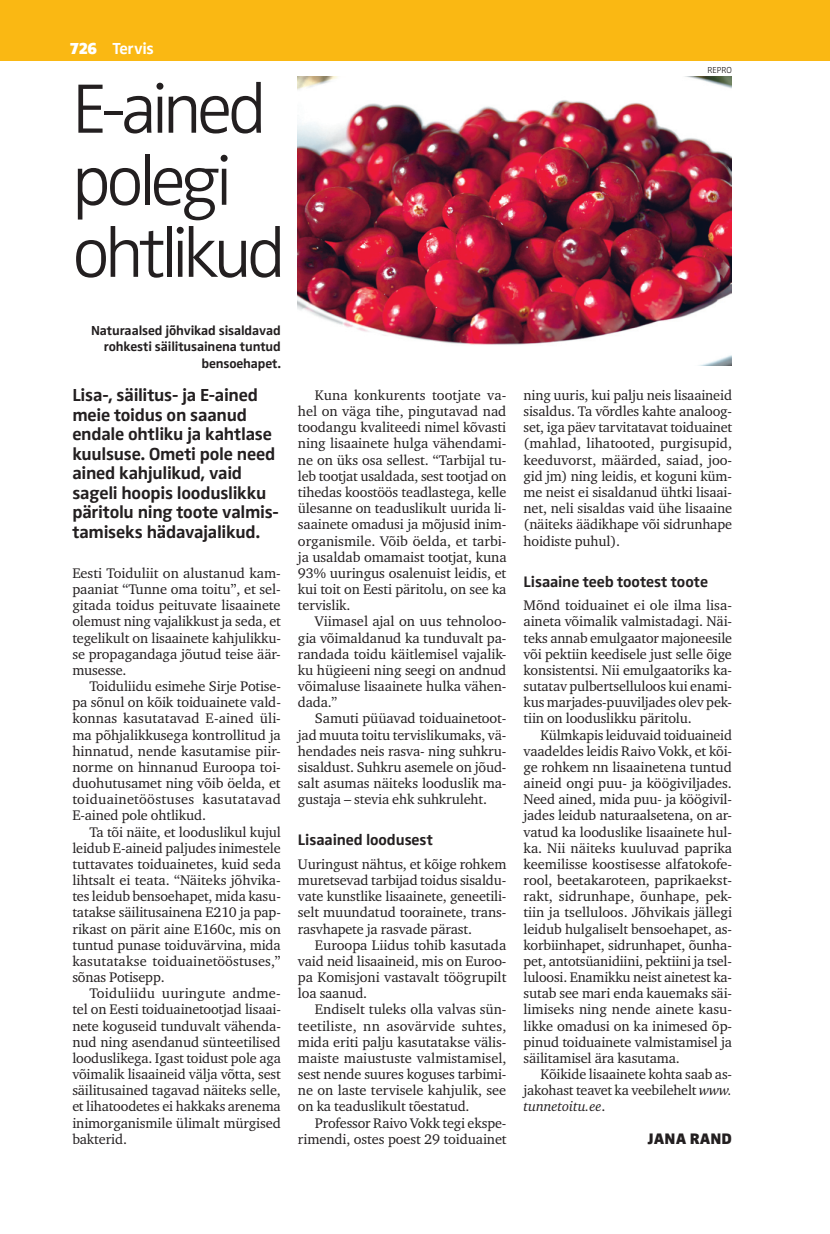
<style>
.page{position:relative;width:830px;height:1234px;background:#fff}
.page>*{position:absolute;margin:0;border:0;box-sizing:border-box;transform-origin:0 0}
.t1{font:300 72px/72px "Zwo Pro";letter-spacing:-.065em;color:#231f20}
.t2{font:700 18px/19.5px "Zwo Pro";letter-spacing:-.015em;color:#231f20}
.t3{font:700 16.5px "Zwo Pro";letter-spacing:-.02em;color:#fff}
.t4{font:700 15.75px "Zwo Pro";letter-spacing:-.01em;color:#231f20}
.t5{font:900 15.75px "Zwo Pro";color:#231f20}
.t6{font:14.25px/16.2px "Charter ITC";letter-spacing:-.01em;color:#231f20;text-align:justify}
.t7{font:700 13.5px/16.2px "Zwo Pro";letter-spacing:-.01em;color:#231f20;text-align:right}
.t8{font:300 9px "Zwo Pro";color:#231f20}
.s1{font-weight:900}
.s2{font-style:italic}
</style>
<div class="page">
<hr style="left:829px;top:0;width:1px;height:60px;background:#fab813">
<div style="left:0;top:0;width:829px;height:60px;background:#fab813"></div>
<img style="left:298px;top:77px;width:433px;height:288px">
<p class="t3" style="left:70px;top:39px;width:85px"><span class="s1">726</span> Tervis</p>
<h1 class="t1" style="left:72px;top:74px;width:215px">E-ained polegi ohtlikud</h1>
<p class="t8" style="left:707px;top:64px;width:26px">REPRO</p>
<p class="t7" style="left:91px;top:323px;width:191px">Naturaalsed jõhvikad sisaldavad rohkesti säilitusainena tuntud bensoehapet.</p>
<p class="t2" style="left:72px;top:386px;width:208px">Lisa-, säilitus- ja E-ained meie toidus on saanud endale ohtliku ja kahtlase kuulsuse. Ometi pole need ained kahjulikud, vaid sageli hoopis looduslikku päritolu ning toote valmis&shy;tamiseks hädavajalikud.</p>
<p class="t6" style="left:72px;top:564px;width:210px">Eesti Toiduliit on alustanud kam&shy;paaniat “Tunne oma toitu”, et sel&shy;gitada toidus peituvate lisaainete olemust ning vajalikkust ja seda, et tegelikult on lisaainete kahjulikku&shy;se propagandaga jõutud teise äär&shy;musesse.</p>
<p class="t6" style="left:72px;top:678px;width:210px;text-indent:17px">Toiduliidu esimehe Sirje Potise&shy;pa sõnul on kõik toiduainete vald&shy;konnas kasutatavad E-ained üli&shy;ma põhjalikkusega kontrollitud ja hinnatud, nende kasutamise piir&shy;norme on hinnanud Euroopa toi&shy;duohutusamet ning võib öelda, et toiduainetööstuses kasutatavad E-ained pole ohtlikud.</p>
<p class="t6" style="left:72px;top:823px;width:210px;text-indent:17px">Ta tõi näite, et looduslikul kujul leidub E-aineid paljudes inimestele tuttavates toiduainetes, kuid seda lihtsalt ei teata. “Näiteks jõhvika&shy;tes leidub bensoehapet, mida kasu&shy;tatakse säilitusainena E210 ja pap&shy;rikast on pärit aine E160c, mis on tuntud punase toiduvärvina, mida kasutatakse toiduainetööstuses,” sõnas Potisepp.</p>
<p class="t6" style="left:72px;top:985px;width:210px;text-indent:17px">Toiduliidu uuringute andme&shy;tel on Eesti toiduainetootjad lisaai&shy;nete koguseid tunduvalt vähenda&shy;nud ning asendanud sünteetilised looduslikega. Igast toidust pole aga võimalik lisaaineid välja võtta, sest säilitusained tagavad näiteks selle, et lihatoodetes ei hakkaks arenema inimorganismile ülimalt mürgised bakterid.</p>
<p class="t6" style="left:298px;top:387px;width:210px;text-indent:17px">Kuna konkurents tootjate va&shy;hel on väga tihe, pingutavad nad toodangu kvaliteedi nimel kõvasti ning lisaainete hulga vähendami&shy;ne on üks osa sellest. “Tarbijal tu&shy;leb tootjat usaldada, sest tootjad on tihedas koostöös teadlastega, kelle ülesanne on teaduslikult uurida li&shy;saainete omadusi ja mõjusid inim&shy;organismile. Võib öelda, et tarbi&shy;ja usaldab omamaist tootjat, kuna 93% uuringus osalenuist leidis, et kui toit on Eesti päritolu, on see ka tervislik.</p>
<p class="t6" style="left:298px;top:613px;width:210px;text-indent:17px">Viimasel ajal on uus tehnoloo&shy;gia võimaldanud ka tunduvalt pa&shy;randada toidu käitlemisel vajalik&shy;ku hügieeni ning seegi on andnud võimaluse lisaainete hulka vähen&shy;dada.”</p>
<p class="t6" style="left:298px;top:710px;width:210px;text-indent:17px">Samuti püüavad toiduainetoot&shy;jad muuta toitu tervislikumaks, vä&shy;hendades neis rasva- ning suhkru&shy;sisaldust. Suhkru asemele on jõud&shy;salt asumas näiteks looduslik ma&shy;gustaja – stevia ehk suhkruleht.</p>
<p class="t4" style="left:298px;top:830px;width:136px">Lisaained loodusest</p>
<p class="t6" style="left:298px;top:855px;width:210px">Uuringust nähtus, et kõige rohkem muretsevad tarbijad toidus sisaldu&shy;vate kunstlike lisaainete, geneetili&shy;selt muundatud toorainete, trans&shy;rasvhapete ja rasvade pärast.</p>
<p class="t6" style="left:298px;top:936px;width:210px;text-indent:17px">Euroopa Liidus tohib kasutada vaid neid lisaaineid, mis on Euroo&shy;pa Komisjoni vastavalt töögrupilt loa saanud.</p>
<p class="t6" style="left:298px;top:1001px;width:210px;text-indent:17px">Endiselt tuleks olla valvas sün&shy;teetiliste, nn asovärvide suhtes, mida eriti palju kasutatakse välis&shy;maiste maiustuste valmistamisel, sest nende suures koguses tarbimi&shy;ne on laste tervisele kahjulik, see on ka teaduslikult tõestatud.</p>
<p class="t6" style="left:298px;top:1114px;width:210px;text-align:right">Professor Raivo Vokk tegi ekspe&shy;rimendi, ostes poest 29 toiduainet</p>
<p class="t6" style="left:523px;top:387px;width:210px">ning uuris, kui palju neis lisaaineid sisaldus. Ta võrdles kahte analoog&shy;set, iga päev tarvitatavat toiduainet (mahlad, lihatooted, purgisupid, keeduvorst, määrded, saiad, joo&shy;gid jm) ning leidis, et koguni küm&shy;me neist ei sisaldanud ühtki lisaai&shy;net, neli sisaldas vaid ühe lisaaine (näiteks äädikhape või sidrunhape hoidiste puhul).</p>
<p class="t4" style="left:523px;top:572px;width:186px">Lisaaine teeb tootest toote</p>
<p class="t6" style="left:523px;top:597px;width:210px">Mõnd toiduainet ei ole ilma lisa&shy;aineta võimalik valmistadagi. Näi&shy;teks annab emulgaator majoneesile või pektiin keedisele just selle õige konsistentsi. Nii emulgaatoriks ka&shy;sutatav pulbertselluloos kui enami&shy;kus marjades-puuviljades olev pek&shy;tiin on looduslikku päritolu.</p>
<p class="t6" style="left:523px;top:726px;width:210px;text-indent:17px">Külmkapis leiduvaid toiduaineid vaadeldes leidis Raivo Vokk, et kõi&shy;ge rohkem nn lisaainetena tuntud aineid ongi puu- ja köögiviljades.<br>Need ained, mida puu- ja köögivil&shy;jades leidub naturaalsetena, on ar&shy;vatud ka looduslike lisaainete hul&shy;ka. Nii näiteks kuuluvad paprika keemilisse koostisesse alfatokofe&shy;rool, beetakaroteen, paprikaekst&shy;rakt, sidrunhape, õunhape, pek&shy;tiin ja tselluloos. Jõhvikais jällegi leidub hulgaliselt bensoehapet, as&shy;korbiinhapet, sidrunhapet, õunha&shy;pet, antotsüanidiini, pektiini ja tsel&shy;luloosi. Enamikku neist ainetest ka&shy;sutab see mari enda kauemaks säi&shy;limiseks ning nende ainete kasu&shy;likke omadusi on ka inimesed õp&shy;pinud toiduainete valmistamisel ja säilitamisel ära kasutama.</p>
<p class="t6" style="left:523px;top:1065px;width:210px;text-indent:17px">Kõikide lisaainete kohta saab as&shy;jakohast teavet ka veebilehelt <span class="s2">www. tunnetoitu.ee</span>.</p>
<p class="t5" style="left:647px;top:1128px;width:85px">JANA RAND</p>
</div>
